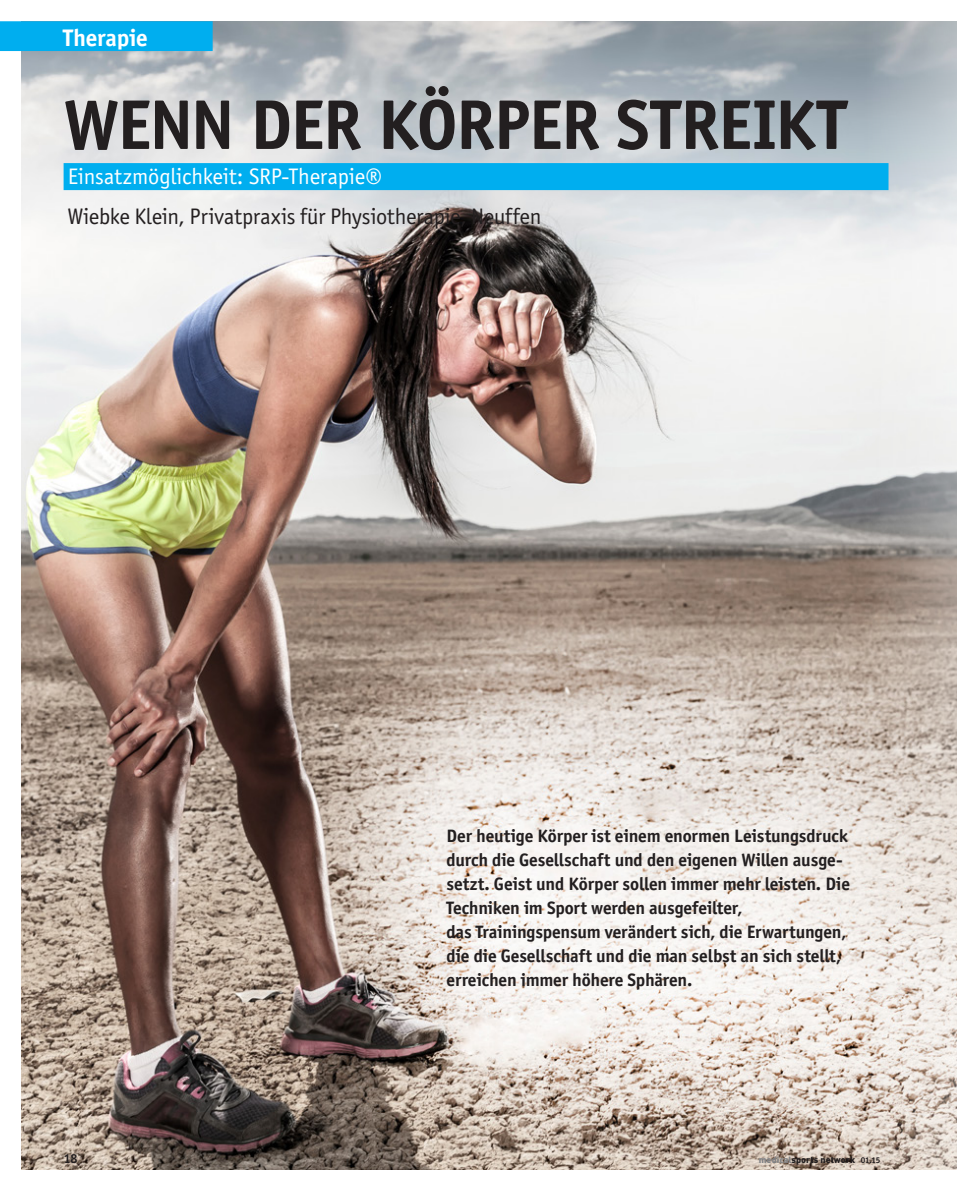
<style>
.page{position:relative;width:957px;height:1191px;background:#fff}
.page>*{position:absolute;margin:0;border:0;box-sizing:border-box;transform-origin:0 0}
.t1{font:700 70.5px "Officina San ITC";letter-spacing:-.02em;color:#231f20}
.t2{font:700 24px "Officina San ITC";letter-spacing:-.01em;color:#fff}
.t3{font:22.5px "Officina San ITC";letter-spacing:-.01em;color:#231f20}
.t4{font:22.5px "Officina San ITC";letter-spacing:-.005em;color:#fff}
.t5{font:700 18px/24px "Officina San ITC";letter-spacing:-.005em;color:#231f20}
.t6{font:700 13.05px "Officina San ITC";color:#231f20}
.t7{font:900 9px "DIN";color:#231f20}
.s1{color:#808285}
.s2{font-family:"Officina San ITC";font-weight:700;font-size:8.4px}
</style>
<div class="page">
<img style="left:21px;top:21px;width:936px;height:1148px">
<div style="left:0;top:21px;width:213px;height:30px;background:#00aeef"></div>
<div style="left:64px;top:163px;width:824px;height:27px;background:#00aeef"></div>
<h2 class="t2" style="left:63px;top:22px;width:86px">Therapie</h2>
<h1 class="t1" style="left:64px;top:81px;width:784px">WENN DER KÖRPER STREIKT</h1>
<p class="t4" style="left:68px;top:164px;width:315px">Einsatzmöglichkeit: SRP-Therapie®</p>
<p class="t3" style="left:68px;top:203px;width:475px">Wiebke Klein, Privatpraxis für Physiotherapie, Neuffen</p>
<p class="t5" style="left:446px;top:823px;width:405px">Der heutige Körper ist einem enormen Leistungsdruck durch die Gesellschaft und den eigenen Willen ausge&shy;setzt. Geist und Körper sollen immer mehr leisten. Die Techniken im Sport werden ausgefeilter,<br>das Trainingspensum verändert sich, die Erwartungen, die die Gesellschaft und die man selbst an sich stellt, erreichen immer höhere Sphären.</p>
<p class="t6" style="left:64px;top:1150px;width:15px">18</p>
<p class="t7" style="left:759px;top:1153px;width:123px"><span class="s1">medical</span>sports network <span class="s2">01.15</span></p>
</div>
